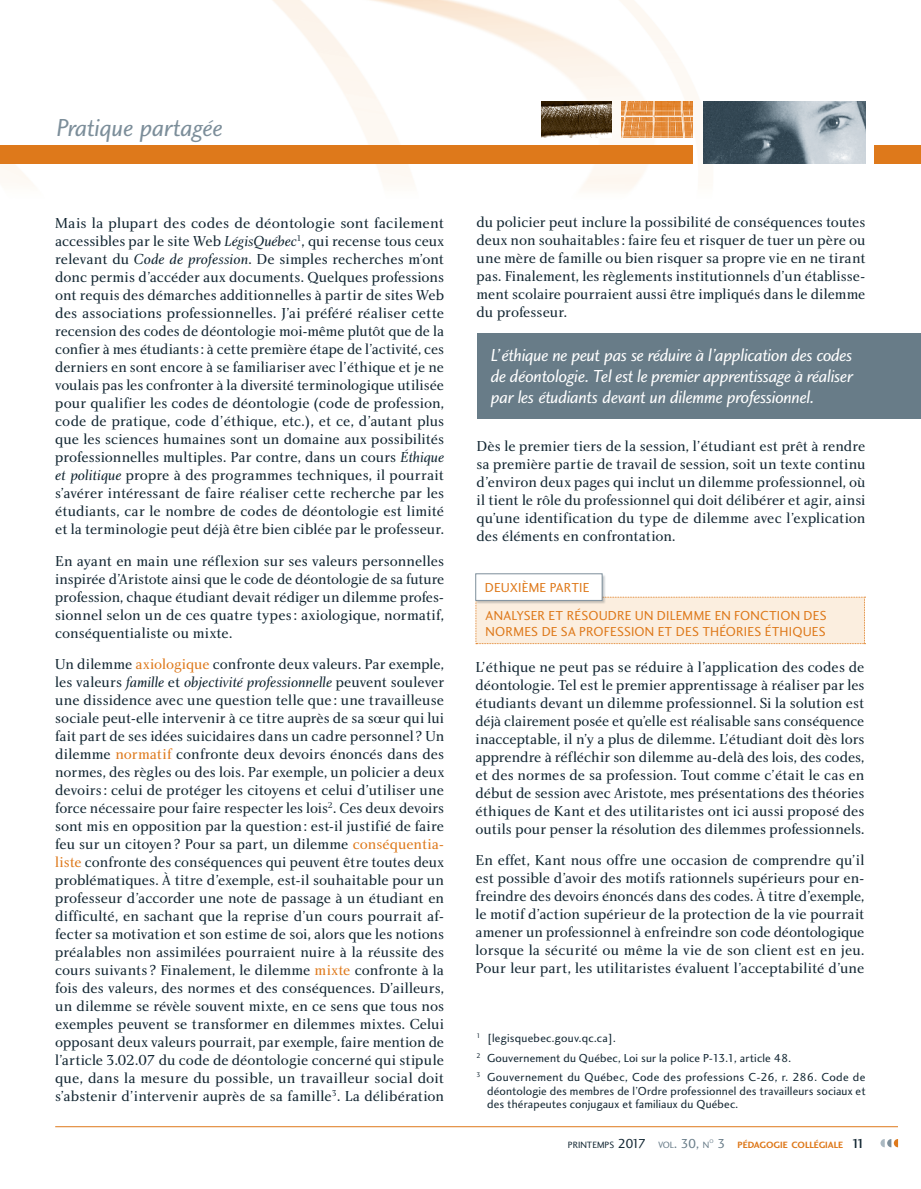
<style>
.page{position:relative;width:921px;height:1189px;background:#fff}
.page>*{position:absolute;margin:0;border:0;box-sizing:border-box;transform-origin:0 0}
.t1{font:25.5px "Charlotte Sans Book Italic Plain";letter-spacing:-.015em;color:#7c8e9a}
.t2{font:18px/21px "Charlotte Sans Book Italic Plain";letter-spacing:-.02em;color:#fff;text-align:justify}
.Article__OK{font:15px/18px "Charlotte Book Plain";letter-spacing:-.005em;color:#122632;text-align:justify}
.Témoignages_Encadrés{font:13.5px/16.5px "Charlotte Sans Book Plain";letter-spacing:.015em;color:#de791b}
.E-_texte_des_notes_e{font:12px/13.5px "Charlotte Sans Book Plain";letter-spacing:.015em;color:#122632;text-align:justify}
.t3{font:9.45px "Charlotte Sans Bold Plain";color:#de791b}
.t4{font:9.45px "Charlotte Sans Book Plain";color:#122632}
.t5{font:5.55px "Charlotte Sans Book Plain";color:#687c88}
.s1{font-family:"Charlotte Book Italic Plain"}
.s2{color:#de791b}
.s3{font-size:13.5px}
.s4{color:#687c88}
.s5{font-size:13.5px;color:#687c88}
.s6{font-family:"Charlotte Sans Book Plain";font-size:13.5px;color:#687c88}
.s7{font-family:"Charlotte Sans Medium Plain";font-size:13.5px;color:#122632}
</style>
<div class="page">
<img style="left:0;top:0;width:921px;height:190px">
<img style="left:703px;top:102px;width:162px;height:61px">
<img style="left:622px;top:102px;width:70px;height:36px">
<img style="left:541px;top:102px;width:70px;height:36px">
<svg style="left:880px;top:1139px;width:18px;height:8px"></svg>
<hr style="left:55px;top:1126px;width:843px;height:1px;background:#de791b">
<div style="left:873px;top:145px;width:48px;height:18px;background:#de791b"></div>
<div style="left:0;top:145px;width:692px;height:18px;background:#de791b"></div>
<div style="left:477px;top:334px;width:444px;height:85px;background:#687c88"></div>
<div style="left:475px;top:597px;width:390px;height:47px;background:#fbeedf"></div>
<div style="left:475px;top:574px;width:131px;height:30px;background:#122632;opacity:.25"></div>
<div style="left:476px;top:574px;width:126px;height:26px;background:#fff"></div>
<div style="left:475px;top:574px;width:127px;height:27px;border:1px solid #7c8e9a"></div>
<p class="t1" style="left:56px;top:112px;width:168px">Pratique partagée</p>
<p class="Article__OK" style="left:55px;top:214px;width:390px">Mais la plupart des codes de déontologie sont facilement accessibles par le site Web <span class="s1">LégisQuébec</span><sup>1</sup>, qui recense tous ceux relevant du <span class="s1">Code de profession</span>. De simples recherches m’ont donc permis d’accéder aux documents. Quelques professions ont requis des démarches additionnelles à partir de sites Web des associations professionnelles. J’ai préféré réaliser cette recension des codes de déontologie moi-même plutôt que de la confier à mes étudiants: à cette première étape de l’activité, ces derniers en sont encore à se familiariser avec l’éthique et je ne voulais pas les confronter à la diversité terminologique utilisée pour qualifier les codes de déontologie (code de profession, code de pratique, code d’éthique, etc.), et ce, d’autant plus que les sciences humaines sont un domaine aux possibilités professionnelles multiples. Par contre, dans un cours <span class="s1">Éthique et politique</span> propre à des programmes techniques, il pourrait s’avérer intéressant de faire réaliser cette recherche par les étudiants, car le nombre de codes de déontologie est limité et la terminologie peut déjà être bien ciblée par le professeur.</p>
<p class="Article__OK" style="left:55px;top:551px;width:390px">En ayant en main une réflexion sur ses valeurs personnelles inspirée d’Aristote ainsi que le code de déontologie de sa future profession, chaque étudiant devait rédiger un dilemme profes&shy;sionnel selon un de ces quatre types: axiologique, normatif, conséquentialiste ou mixte.</p>
<p class="Article__OK" style="left:55px;top:655px;width:390px">Un dilemme <span class="s2">axiologique</span> confronte deux valeurs. Par exemple, les valeurs <span class="s1">famille</span> et <span class="s1">objectivité professionnelle</span> peuvent soulever une dissidence avec une question telle que : une travailleuse sociale peut-elle intervenir à ce titre auprès de sa sœur qui lui fait part de ses idées suicidaires dans un cadre personnel ? Un dilemme <span class="s2">normatif</span> confronte deux devoirs énoncés dans des normes, des règles ou des lois. Par exemple, un policier a deux devoirs: celui de protéger les citoyens et celui d’utiliser une force nécessaire pour faire respecter les lois<sup>2</sup>. Ces deux devoirs sont mis en opposition par la question: est-il justifié de faire feu sur un citoyen? Pour sa part, un dilemme <span class="s2">conséquentia&shy;liste</span> confronte des conséquences qui peuvent être toutes deux problématiques. À titre d’exemple, est-il souhaitable pour un professeur d’accorder une note de passage à un étudiant en difficulté, en sachant que la reprise d’un cours pourrait af&shy;fecter sa motivation et son estime de soi, alors que les notions préalables non assimilées pourraient nuire à la réussite des cours suivants ? Finalement, le dilemme <span class="s2">mixte</span> confronte à la fois des valeurs, des normes et des conséquences. D’ailleurs, un dilemme se révèle souvent mixte, en ce sens que tous nos exemples peuvent se transformer en dilemmes mixtes. Celui opposant deux valeurs pourrait, par exemple, faire mention de l’article 3.02.07 du code de déontologie concerné qui stipule que, dans la mesure du possible, un travailleur social doit s’abstenir d’intervenir auprès de sa famille<sup>3</sup>. La délibération</p>
<p class="Article__OK" style="left:476px;top:213px;width:390px">du policier peut inclure la possibilité de conséquences toutes deux non souhaitables: faire feu et risquer de tuer un père ou une mère de famille ou bien risquer sa propre vie en ne tirant pas. Finalement, les règlements institutionnels d’un établisse&shy;ment scolaire pourraient aussi être impliqués dans le dilemme du professeur.</p>
<p class="t2" style="left:491px;top:345px;width:363px">L’éthique ne peut pas se réduire à l’application des codes de déontologie. Tel est le premier apprentissage à réaliser par les étudiants devant un dilemme professionnel.</p>
<p class="Article__OK" style="left:476px;top:436px;width:390px">Dès le premier tiers de la session, l’étudiant est prêt à rendre sa première partie de travail de session, soit un texte continu d’environ deux pages qui inclut un dilemme professionnel, où il tient le rôle du professionnel qui doit délibérer et agir, ainsi qu’une identification du type de dilemme avec l’explication des éléments en confrontation.</p>
<p class="Témoignages_Encadrés" style="left:485px;top:579px;width:106px">DEUXIÈME PARTIE</p>
<p class="Témoignages_Encadrés" style="left:485px;top:607px;width:343px">ANALYSER ET RÉSOUDRE UN DILEMME EN FONCTION DES<br>NORMES DE SA PROFESSION ET DES THÉORIES ÉTHIQUES</p>
<p class="Article__OK" style="left:475px;top:657px;width:390px">L’éthique ne peut pas se réduire à l’application des codes de déontologie. Tel est le premier apprentissage à réaliser par les étudiants devant un dilemme professionnel. Si la solution est déjà clairement posée et qu’elle est réalisable sans conséquence inacceptable, il n’y a plus de dilemme. L’étudiant doit dès lors apprendre à réfléchir son dilemme au-delà des lois, des codes, et des normes de sa profession. Tout comme c’était le cas en début de session avec Aristote, mes présentations des théories éthiques de Kant et des utilitaristes ont ici aussi proposé des outils pour penser la résolution des dilemmes professionnels.</p>
<p class="Article__OK" style="left:475px;top:851px;width:390px">En effet, Kant nous offre une occasion de comprendre qu’il est possible d’avoir des motifs rationnels supérieurs pour en&shy;freindre des devoirs énoncés dans des codes. À titre d’exemple, le motif d’action supérieur de la protection de la vie pourrait amener un professionnel à enfreindre son code déontologique lorsque la sécurité ou même la vie de son client est en jeu.<br>Pour leur part, les utilitaristes évaluent l’acceptabilité d’une</p>
<p class="E-_texte_des_notes_e" style="left:476px;top:1031px;width:141px"><sup>1</sup> [legisquebec.gouv.qc.ca].</p>
<p class="E-_texte_des_notes_e" style="left:476px;top:1051px;width:316px"><sup>2</sup> Gouvernement du Québec, Loi sur la police P-13.1, article 48.</p>
<p class="E-_texte_des_notes_e" style="left:487px;top:1070px;width:380px;text-indent:-10px"><sup>3</sup> Gouvernement du Québec, Code des professions C-26, r. 286. Code de déontologie des membres de l’Ordre professionnel des travailleurs sociaux et des thérapeutes conjugaux et familiaux du Québec.</p>
<p class="t4" style="left:568px;top:1139px;width:143px">PRINTEMPS <span class="s3">2017</span> <span class="s4">VOL</span><span class="s5">. 30,</span> <span class="s4">N</span></p>
<p class="t5" style="left:709px;top:1138px;width:6px">O</p>
<p class="t3" style="left:717px;top:1139px;width:149px"><span class="s6">3</span> PÉDAGOGIE COLLÉGIALE <span class="s7">11</span></p>
</div>
